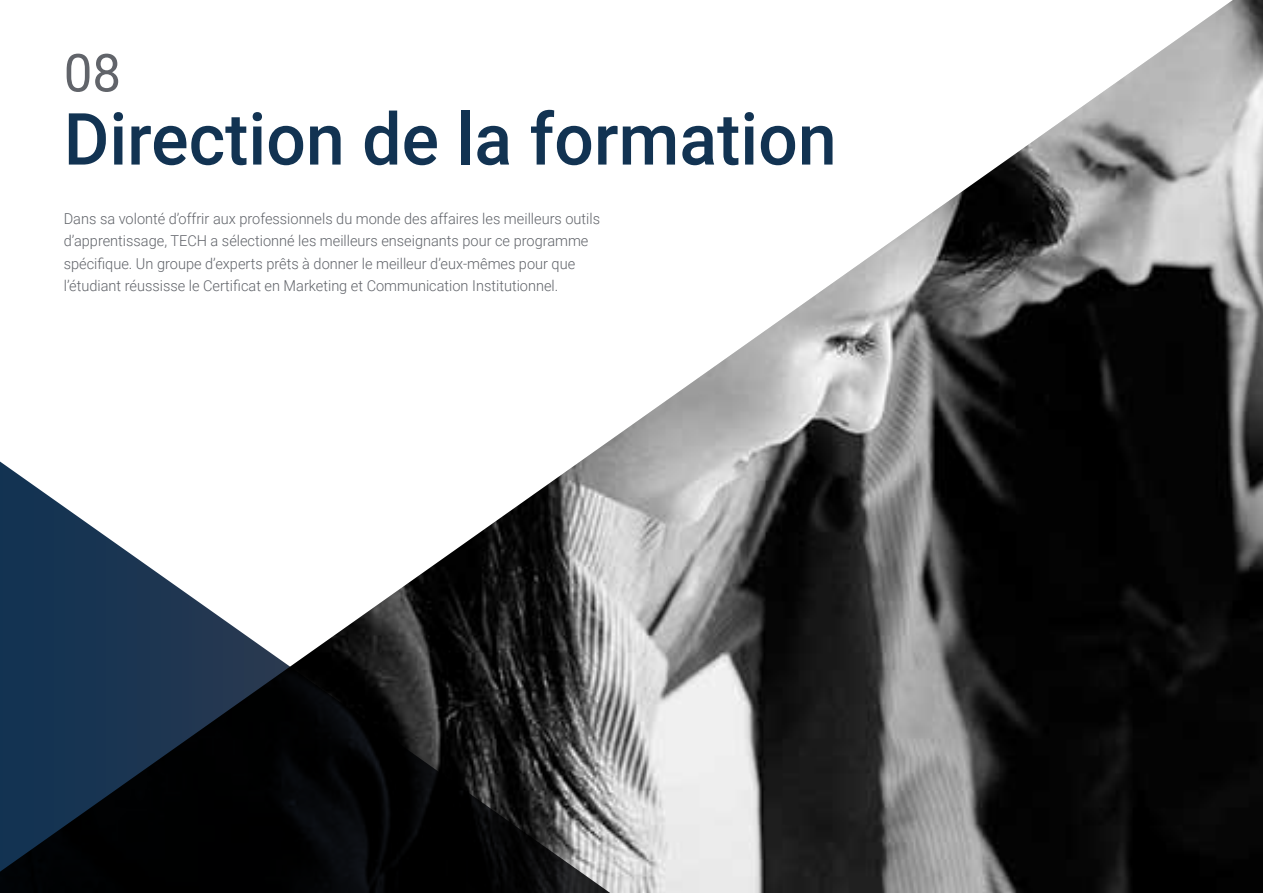
<style>
.page{position:relative;width:1263px;height:893px;background:#fff}
.page>*{position:absolute;margin:0;border:0;box-sizing:border-box;transform-origin:0 0}
.t1{font:500 72px "Roboto";color:#123352}
.t2{font:52.5px "Roboto";color:#61646a}
.t3{font:300 15px/22.5px "Roboto";color:#61646a}
</style>
<div class="page">
<img style="left:602px;top:0;width:661px;height:893px">
<svg style="left:0;top:446px;width:640px;height:447px"></svg>
<h2 class="t2" style="left:64px;top:36px;width:59px">08</h2>
<h1 class="t1" style="left:64px;top:89px;width:774px">Direction de la formation</h1>
<p class="t3" style="left:64px;top:207px;width:538px">Dans sa volonté d’offrir aux professionnels du monde des affaires les meilleurs outils d’apprentissage, TECH a sélectionné les meilleurs enseignants pour ce programme spécifique. Un groupe d’experts prêts à donner le meilleur d’eux-mêmes pour que l’étudiant réussisse le Certificat en Marketing et Communication Institutionnel.</p>
</div>
